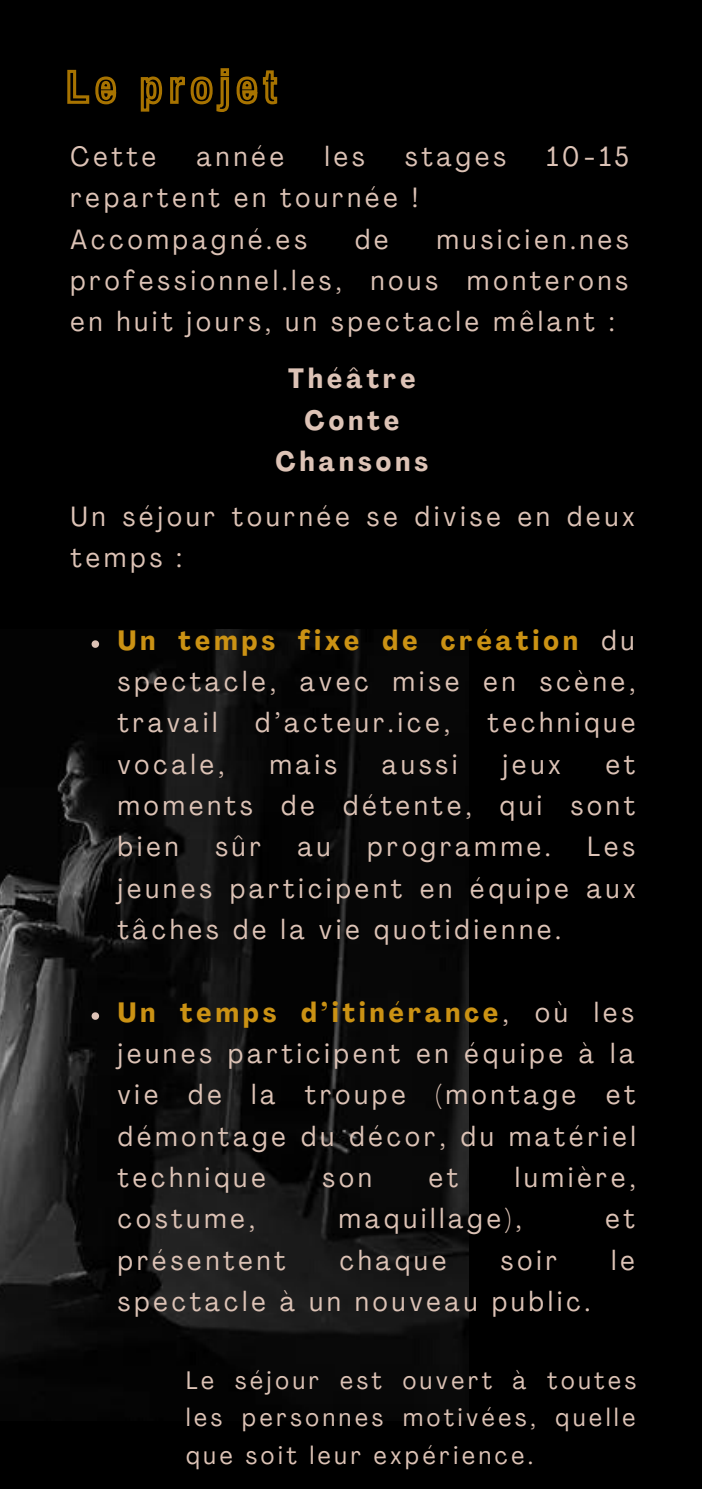
<style>
.page{position:relative;width:702px;height:1489px;background:#fff}
.page>*{position:absolute;margin:0;border:0;box-sizing:border-box;transform-origin:0 0}
.t1{font:condensed 27.5px/41.2px "Agrandir";letter-spacing:.15em;color:#ddc3b6;text-align:justify}
.t2{font:700 condensed 27.5px/41.2px "Agrandir";letter-spacing:.15em;color:#ddc3b6;text-align:center}
.t3{font:condensed 25px/37.5px "Agrandir";letter-spacing:.15em;color:#ddc3b6;text-align:justify}
.s1{font-weight:700;color:#cb9214}
</style>
<div class="page">
<div style="left:0;top:0;width:701px;height:1489px;background:#000"></div>
<img style="left:0;top:630px;width:468px;height:748px">
<svg style="left:91px;top:640px;width:8px;height:8px"></svg>
<svg style="left:91px;top:1012px;width:8px;height:8px"></svg>
<svg style="left:67px;top:69px;width:50px;height:36px"></svg>
<svg style="left:140px;top:68px;width:138px;height:44px"></svg>
<p class="t1" style="left:70px;top:138px;width:87px">Cette</p>
<p class="t1" style="left:197px;top:138px;width:89px">année</p>
<p class="t1" style="left:324px;top:138px;width:41px">les</p>
<p class="t1" style="left:405px;top:138px;width:102px">stages</p>
<p class="t1" style="left:546px;top:138px;width:83px">10-15</p>
<p class="t1" style="left:70px;top:180px;width:349px">repartent en tournée !<br>Accompagné.es</p>
<p class="t1" style="left:355px;top:221px;width:35px">de</p>
<p class="t1" style="left:70px;top:221px;width:559px;text-indent:366px">musicien.nes professionnel.les, nous monterons en huit jours, un spectacle mêlant :</p>
<p class="t2" style="left:275px;top:361px;width:154px">Théâtre<br>Conte<br>Chansons</p>
<p class="t1" style="left:71px;top:498px;width:564px">Un séjour tournée se divise en deux temps :</p>
<p class="t1" style="left:118px;top:622px;width:518px"><span class="s1">Un temps fixe de création</span> du spectacle, avec mise en scène, travail</p>
<p class="t1" style="left:255px;top:705px;width:196px">d’acteur.ice,</p>
<p class="t1" style="left:487px;top:705px;width:149px">technique</p>
<p class="t1" style="left:118px;top:746px;width:108px">vocale,</p>
<p class="t1" style="left:269px;top:746px;width:69px">mais</p>
<p class="t1" style="left:382px;top:746px;width:77px">aussi</p>
<p class="t1" style="left:502px;top:746px;width:59px">jeux</p>
<p class="t1" style="left:118px;top:746px;width:518px;text-indent:488px">et moments de détente, qui sont bien</p>
<p class="t1" style="left:215px;top:829px;width:47px">sûr</p>
<p class="t1" style="left:298px;top:829px;width:34px">au</p>
<p class="t1" style="left:367px;top:829px;width:184px">programme.</p>
<p class="t1" style="left:118px;top:829px;width:519px;text-indent:469px">Les jeunes participent en équipe aux tâches de la vie quotidienne.</p>
<p class="t1" style="left:118px;top:994px;width:519px"><span class="s1">Un temps d’itinérance</span>, où les jeunes participent en équipe à la vie de la troupe (montage et démontage du décor, du matériel technique</p>
<p class="t1" style="left:322px;top:1159px;width:51px">son</p>
<p class="t1" style="left:428px;top:1159px;width:31px">et</p>
<p class="t1" style="left:515px;top:1159px;width:122px">lumière,</p>
<p class="t1" style="left:118px;top:1201px;width:139px">costume,</p>
<p class="t1" style="left:339px;top:1201px;width:184px">maquillage),</p>
<p class="t1" style="left:605px;top:1201px;width:31px">et</p>
<p class="t1" style="left:118px;top:1242px;width:169px">présentent</p>
<p class="t1" style="left:340px;top:1242px;width:108px">chaque</p>
<p class="t1" style="left:500px;top:1242px;width:58px">soir</p>
<p class="t1" style="left:611px;top:1242px;width:25px">le</p>
<p class="t1" style="left:118px;top:1283px;width:473px">spectacle à un nouveau public.</p>
<p class="t3" style="left:186px;top:1364px;width:451px">Le séjour est ouvert à toutes les personnes motivées, quelle que soit leur expérience.</p>
</div>
